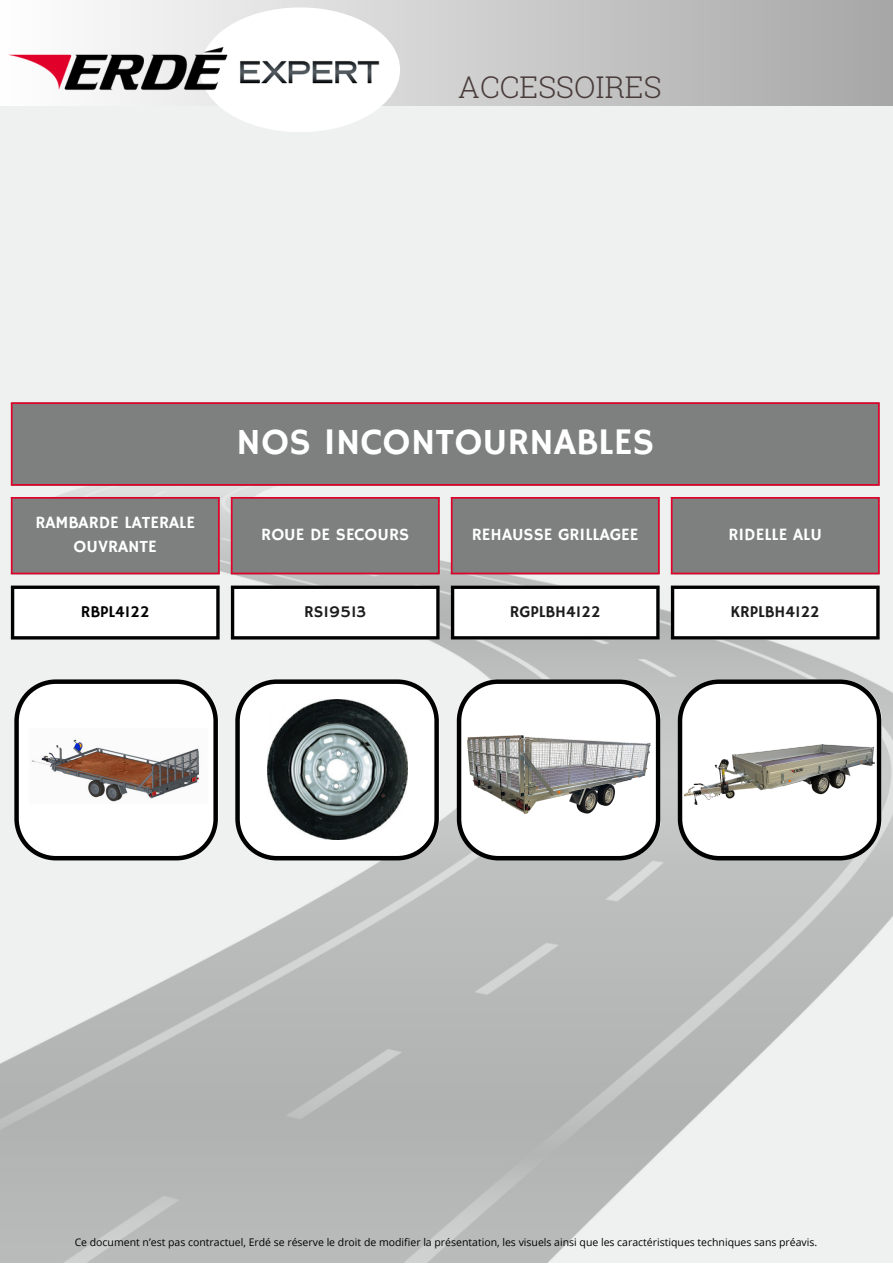
<style>
.page{position:relative;width:893px;height:1264px;background:#fff}
.page>*{position:absolute;margin:0;border:0;box-sizing:border-box;transform-origin:0 0}
.t1{font:37.5px "Hammersmith One";color:#fff}
.t2{font:300 30px "Roboto Slab";color:#483b3a}
.t3{font:17.25px/23.5px "Hammersmith One";color:#fff;text-align:center}
.t4{font:16.5px "Hammersmith One";color:#1c1c1c}
.t5{font:16.5px "Hammersmith One";color:#000}
.t6{font:10.5px "Open Sans";color:#000}
</style>
<div class="page">
<img style="left:0;top:106px;width:892px;height:1156px">
<div style="left:0;top:0;width:892px;height:106px;background:linear-gradient(to right,#fefefe,#a7a7a7)"></div>
<div style="left:200px;top:7px;width:200px;height:125px;background:#fff;border-radius:50%"></div>
<img style="left:0;top:42px;width:399px;height:57px">
<svg style="left:11px;top:404px;width:868px;height:170px;fill:#7d807f"></svg>
<svg style="left:14px;top:585px;width:862px;height:54px"></svg>
<hr style="left:11px;top:404px;width:2px;height:80px;background:#e1002a">
<hr style="left:877px;top:404px;width:2px;height:80px;background:#e1002a">
<hr style="left:11px;top:402px;width:868px;height:2px;background:#e1002a">
<hr style="left:11px;top:484px;width:868px;height:2px;background:#e1002a">
<hr style="left:11px;top:498px;width:2px;height:74px;background:#e1002a">
<hr style="left:218px;top:498px;width:2px;height:74px;background:#e1002a">
<hr style="left:11px;top:497px;width:209px;height:1px;background:#e1002a">
<hr style="left:11px;top:572px;width:209px;height:2px;background:#e1002a">
<hr style="left:231px;top:498px;width:1px;height:74px;background:#e1002a">
<hr style="left:438px;top:498px;width:1px;height:74px;background:#e1002a">
<hr style="left:231px;top:497px;width:208px;height:1px;background:#e1002a">
<hr style="left:231px;top:572px;width:208px;height:2px;background:#e1002a">
<hr style="left:451px;top:498px;width:1px;height:74px;background:#e1002a">
<hr style="left:658px;top:498px;width:1px;height:74px;background:#e1002a">
<hr style="left:451px;top:497px;width:208px;height:1px;background:#e1002a">
<hr style="left:451px;top:572px;width:208px;height:2px;background:#e1002a">
<hr style="left:670px;top:498px;width:2px;height:74px;background:#e1002a">
<hr style="left:877px;top:498px;width:2px;height:74px;background:#e1002a">
<hr style="left:670px;top:497px;width:209px;height:1px;background:#e1002a">
<hr style="left:670px;top:572px;width:209px;height:2px;background:#e1002a">
<hr style="left:11px;top:589px;width:3px;height:47px;background:#000">
<svg style="left:216px;top:589px;width:4px;height:47px"></svg>
<svg style="left:11px;top:585px;width:209px;height:4px"></svg>
<hr style="left:11px;top:636px;width:209px;height:3px;background:#000">
<hr style="left:231px;top:589px;width:3px;height:47px;background:#000">
<hr style="left:436px;top:589px;width:3px;height:47px;background:#000">
<svg style="left:231px;top:585px;width:208px;height:4px"></svg>
<hr style="left:231px;top:636px;width:208px;height:3px;background:#000">
<hr style="left:451px;top:589px;width:3px;height:47px;background:#000">
<hr style="left:656px;top:589px;width:3px;height:47px;background:#000">
<svg style="left:451px;top:585px;width:208px;height:4px"></svg>
<hr style="left:451px;top:636px;width:208px;height:3px;background:#000">
<svg style="left:670px;top:589px;width:4px;height:47px"></svg>
<hr style="left:876px;top:589px;width:3px;height:47px;background:#000">
<svg style="left:670px;top:585px;width:209px;height:4px"></svg>
<hr style="left:670px;top:636px;width:209px;height:3px;background:#000">
<svg style="left:14px;top:679px;width:204px;height:181px"></svg>
<svg style="left:235px;top:679px;width:204px;height:181px"></svg>
<svg style="left:457px;top:679px;width:203px;height:181px"></svg>
<svg style="left:677px;top:679px;width:204px;height:181px"></svg>
<img style="left:467px;top:735px;width:183px;height:78px">
<img style="left:684px;top:744px;width:190px;height:60px">
<img style="left:267px;top:699px;width:141px;height:140px">
<img style="left:30px;top:728px;width:177px;height:75px">
<p class="t2" style="left:458px;top:66px;width:205px">ACCESSOIRES</p>
<p class="t1" style="left:236px;top:420px;width:419px">NOS INCONTOURNABLES</p>
<p class="t3" style="left:35px;top:512px;width:161px">RAMBARDE LATERALE<br>OUVRANTE</p>
<p class="t3" style="left:261px;top:523px;width:149px">ROUE DE SECOURS</p>
<p class="t3" style="left:472px;top:523px;width:168px">REHAUSSE GRILLAGEE</p>
<p class="t3" style="left:728px;top:523px;width:95px">RIDELLE ALU</p>
<p class="t5" style="left:81px;top:601px;width:70px">RBPL4122</p>
<p class="t4" style="left:304px;top:601px;width:63px">RS19513</p>
<p class="t4" style="left:510px;top:601px;width:92px">RGPLBH4122</p>
<p class="t4" style="left:730px;top:601px;width:91px">KRPLBH4122</p>
<p class="t6" style="left:75px;top:1234px;width:744px">Ce document n’est pas contractuel, Erdé se réserve le droit de modifier la présentation, les visuels ainsi que les caractéristiques techniques sans préavis.</p>
</div>
